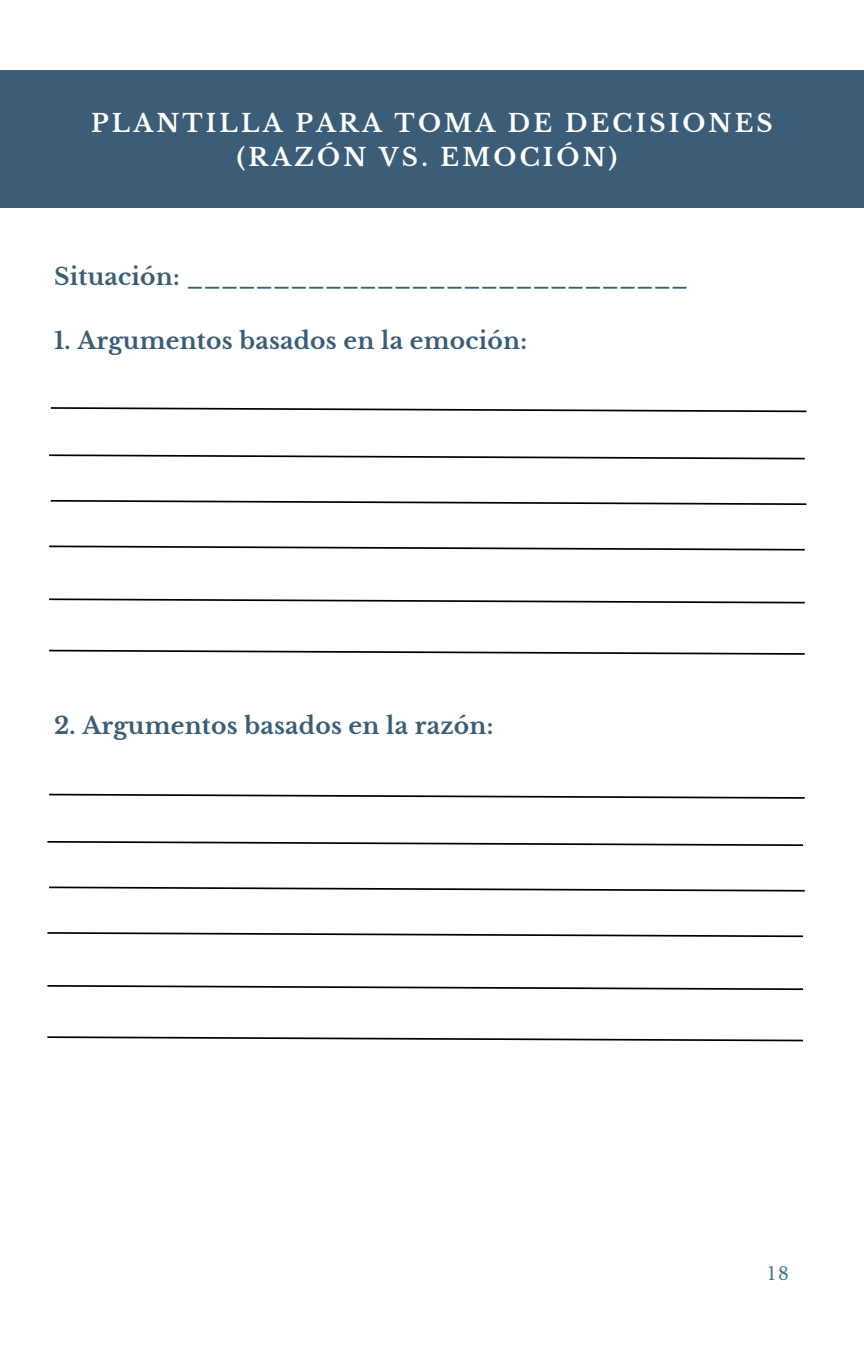
<style>
.page{position:relative;width:864px;height:1350px;background:#fff}
.page>*{position:absolute;margin:0;border:0;box-sizing:border-box;transform-origin:0 0}
.t1{font:700 24.53px/33.8px "Libre Baskerville";letter-spacing:.13em;color:#fff;text-align:center}
.t2{font:700 23.4px "Libre Baskerville";letter-spacing:.01em;color:#3b5d78}
.t3{font:17.78px "Libre Baskerville";color:#3d718b}
</style>
<div class="page">
<div style="left:0;top:70px;width:864px;height:137px;background:#3b5d78"></div>
<svg style="left:50px;top:499px;width:757px;height:6px"></svg>
<svg style="left:49px;top:545px;width:756px;height:6px"></svg>
<svg style="left:49px;top:454px;width:756px;height:6px"></svg>
<svg style="left:50px;top:407px;width:757px;height:6px"></svg>
<svg style="left:49px;top:598px;width:756px;height:6px"></svg>
<svg style="left:49px;top:649px;width:756px;height:6px"></svg>
<svg style="left:49px;top:886px;width:756px;height:6px"></svg>
<svg style="left:47px;top:932px;width:757px;height:6px"></svg>
<svg style="left:47px;top:841px;width:757px;height:5px"></svg>
<svg style="left:49px;top:793px;width:756px;height:6px"></svg>
<svg style="left:47px;top:985px;width:757px;height:6px"></svg>
<svg style="left:47px;top:1036px;width:757px;height:6px"></svg>
<p class="t1" style="left:91px;top:107px;width:683px">PLANTILLA PARA TOMA DE DECISIONES (RAZÓN VS. EMOCIÓN)</p>
<h1 class="t2" style="left:54px;top:262px;width:636px">Situación: _____________________________</h1>
<p class="t2" style="left:54px;top:326px;width:475px">1. Argumentos basados en la emoción:</p>
<p class="t2" style="left:54px;top:711px;width:441px">2. Argumentos basados en la razón:</p>
<p class="t3" style="left:768px;top:1263px;width:22px">18</p>
</div>
